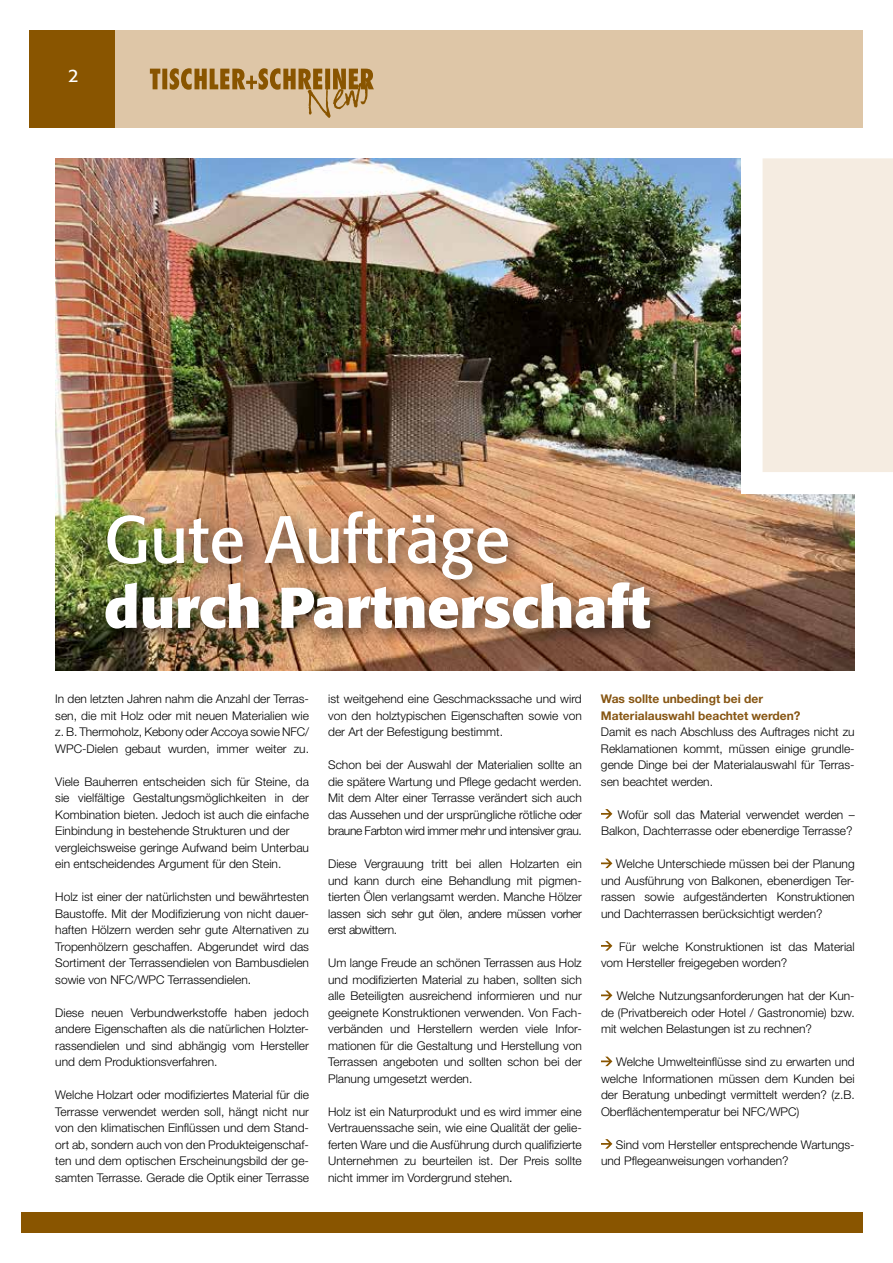
<style>
.page{position:relative;width:893px;height:1263px;background:#fff}
.page>*{position:absolute;margin:0;border:0;box-sizing:border-box;transform-origin:0 0}
.t1{font:66.3px "Formata";color:#fff}
.t2{font:700 56.85px "Formata";color:#fff}
.t3{font:18px "Formata";color:#fff}
.t4{font:300 12px/16.5px "Helvetica Neue CE";color:#000;text-align:justify}
.t5{font:700 12px/16.5px "Helvetica Neue CE";color:#875613}
.s1{font-family:"Helvetica Neue";font-weight:400}
</style>
<div class="page">
<div style="left:30px;top:30px;width:833px;height:98px;background:#dec6a7"></div>
<div style="left:30px;top:30px;width:85px;height:98px;background:#895500"></div>
<svg style="left:150px;top:68px;width:224px;height:50px"></svg>
<div style="left:21px;top:1212px;width:842px;height:20px;background:#895500"></div>
<img style="left:55px;top:159px;width:800px;height:511px">
<svg style="left:601px;top:809px;width:11px;height:10px"></svg>
<svg style="left:601px;top:858px;width:11px;height:10px"></svg>
<svg style="left:601px;top:941px;width:11px;height:10px"></svg>
<svg style="left:601px;top:990px;width:11px;height:10px"></svg>
<svg style="left:601px;top:1056px;width:11px;height:10px"></svg>
<svg style="left:601px;top:1139px;width:11px;height:10px"></svg>
<div style="left:96px;top:502px;width:573px;height:145px;background:#000;opacity:.61"></div>
<div style="left:741px;top:142px;width:152px;height:351px;background:#fff"></div>
<div style="left:763px;top:158px;width:130px;height:314px;background:#f5ece1"></div>
<h3 class="t3" style="left:68px;top:68px;width:12px">2</h3>
<h1 class="t1" style="left:104px;top:510px;width:408px">Gute Aufträge</h1>
<h2 class="t2" style="left:104px;top:582px;width:547px">durch Partnerschaft</h2>
<p class="t4" style="left:55px;top:691px;width:256px">In den letzten Jahren nahm die Anzahl der Terras&shy;sen, die mit Holz oder mit neuen Materialien wie z. B. Thermoholz, Kebony oder Accoya sowie NFC/ WPC-Dielen gebaut wurden, immer weiter zu.</p>
<p class="t4" style="left:55px;top:773px;width:255px;text-align:left">Viele Bauherren entscheiden sich für Steine, da sie vielfältige Gestaltungsmöglichkeiten in der Kombination bieten. Jedoch ist auch die einfache Einbindung in bestehende Strukturen und der vergleichsweise geringe Aufwand beim Unterbau ein entscheidendes Argument für den Stein.</p>
<p class="t4" style="left:55px;top:889px;width:255px">Holz ist einer der natürlichsten und bewährtesten Baustoffe. Mit der Modifizierung von nicht dauer&shy;haften Hölzern werden sehr gute Alternativen zu Tropenhölzern geschaffen. Abgerundet wird das Sortiment der Terrassendielen von Bambusdielen sowie von NFC/WPC Terrassendielen.</p>
<p class="t4" style="left:55px;top:1004px;width:255px">Diese neuen Verbundwerkstoffe haben jedoch andere Eigenschaften als die natürlichen Holzter&shy;rassendielen und sind abhängig vom Hersteller und dem Produktionsverfahren.</p>
<p class="t4" style="left:55px;top:1087px;width:255px">Welche Holzart oder modifiziertes Material für die Terrasse verwendet werden soll, hängt nicht nur von den klimatischen Einflüssen und dem Stand&shy;ort ab, sondern auch von den Produkteigenschaf&shy;ten und dem optischen Erscheinungsbild der ge&shy;samten Terrasse. Gerade die Optik einer Terrasse</p>
<p class="t4" style="left:328px;top:691px;width:255px">ist weitgehend eine Geschmackssache und wird von den holztypischen Eigenschaften sowie von der Art der Befestigung bestimmt.</p>
<p class="t4" style="left:328px;top:757px;width:255px">Schon bei der Auswahl der Materialien sollte an die spätere Wartung und Pflege gedacht werden.<br>Mit dem Alter einer Terrasse verändert sich auch das Aussehen und der ursprüngliche rötliche oder braune Farbton wird immer mehr und intensiver grau.</p>
<p class="t4" style="left:328px;top:856px;width:255px">Diese Vergrauung tritt bei allen Holzarten ein und kann durch eine Behandlung mit pigmen&shy;tierten Ölen verlangsamt werden. Manche Hölzer lassen sich sehr gut ölen, andere müssen vorher erst abwittern.</p>
<p class="t4" style="left:328px;top:955px;width:255px">Um lange Freude an schönen Terrassen aus Holz und modifizierten Material zu haben, sollten sich alle Beteiligten ausreichend informieren und nur geeignete Konstruktionen verwenden. Von Fach&shy;verbänden und Herstellern werden viele Infor&shy;mationen für die Gestaltung und Herstellung von Terrassen angeboten und sollten schon bei der Planung umgesetzt werden.</p>
<p class="t4" style="left:328px;top:1103px;width:255px">Holz ist ein Naturprodukt und es wird immer eine Vertrauenssache sein, wie eine Qualität der gelie&shy;ferten Ware und die Ausführung durch qualifizierte Unternehmen zu beurteilen ist. Der Preis sollte nicht immer im Vordergrund stehen<span class="s1">.</span></p>
<p class="t5" style="left:601px;top:692px;width:201px">Was sollte unbedingt bei der<br>Materialauswahl beachtet werden?</p>
<p class="t4" style="left:601px;top:724px;width:255px">Damit es nach Abschluss des Auftrages nicht zu Reklamationen kommt, müssen einige grundle&shy;gende Dinge bei der Materialauswahl für Terras&shy;sen beachtet werden.</p>
<p class="t4" style="left:601px;top:806px;width:255px;text-align:right">Wofür soll das Material verwendet werden –<br>Balkon, Dachterrasse oder ebenerdige Terrasse?</p>
<p class="t4" style="left:601px;top:856px;width:255px;text-indent:15px">Welche Unterschiede müssen bei der Planung und Ausführung von Balkonen, ebenerdigen Ter&shy;rassen sowie aufgeständerten Konstruktionen und Dachterrassen berücksichtigt werden?</p>
<p class="t4" style="left:601px;top:938px;width:255px;text-indent:18px">Für welche Konstruktionen ist das Material vom Hersteller freigegeben worden?</p>
<p class="t4" style="left:601px;top:988px;width:255px;text-indent:16px">Welche Nutzungsanforderungen hat der Kun&shy;de (Privatbereich oder Hotel / Gastronomie) bzw. mit welchen Belastungen ist zu rechnen?</p>
<p class="t4" style="left:601px;top:1054px;width:255px;text-indent:15px">Welche Umwelteinflüsse sind zu erwarten und welche Informationen müssen dem Kunden bei der Beratung unbedingt vermittelt werden? (z.B.<br>Oberflächentemperatur bei NFC/WPC)</p>
<p class="t4" style="left:601px;top:1136px;width:255px;text-indent:15px">Sind vom Hersteller entsprechende Wartungs&shy;und Pflegeanweisungen vorhanden?</p>
</div>
